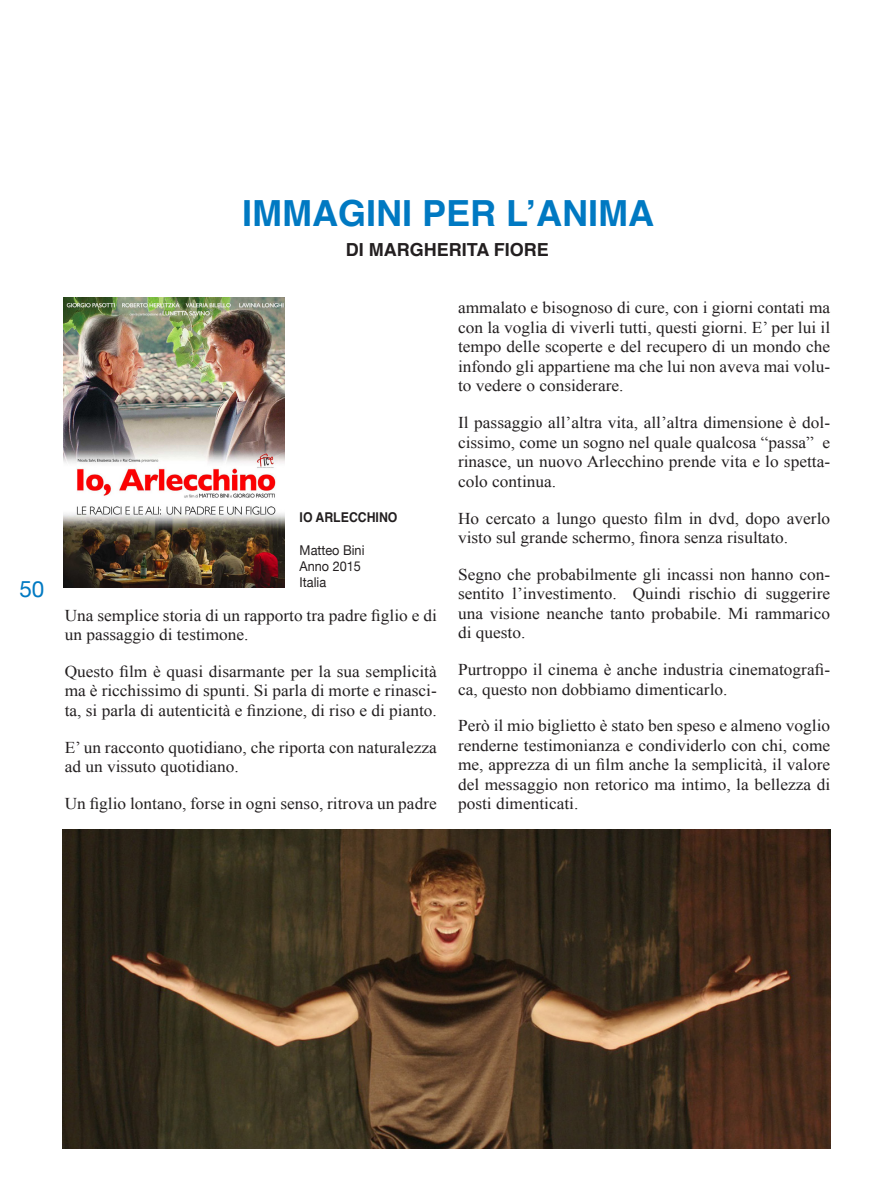
<style>
.page{position:relative;width:893px;height:1191px;background:#fff}
.page>*{position:absolute;margin:0;border:0;box-sizing:border-box;transform-origin:0 0}
.t1{font:700 36px "Helvetica";color:#0079c2}
.t2{font:22.5px "Helvetica Neue";color:#0079c2}
.t3{font:700 18px "Helvetica";color:#231f20}
.t4{font:16.5px/19.5px "Times New Roman";color:#231f20;text-align:justify;scale:1.05 1}
.t5{font:13.5px "Helvetica Neue";color:#231f20;scale:.94 1}
.t6{font:700 13.5px "Helvetica";color:#231f20;scale:.91 1}
</style>
<div class="page">
<img style="left:64px;top:298px;width:221px;height:290px">
<img style="left:63px;top:829px;width:767px;height:319px">
<h2 class="t2" style="left:19px;top:573px;width:27px">50</h2>
<p class="t1" style="left:242px;top:184px;width:414px">IMMAGINI PER L’ANIMA</p>
<p class="t3" style="left:346px;top:235px;width:205px">DI MARGHERITA FIORE</p>
<p class="t6" style="left:300px;top:506px;width:109px">IO ARLECCHINO</p>
<p class="t5" style="left:300px;top:540px;width:71px">Matteo Bini</p>
<p class="t5" style="left:300px;top:556px;width:67px">Anno 2015</p>
<p class="t5" style="left:300px;top:572px;width:30px">Italia</p>
<p class="t4" style="left:65px;top:605px;width:356px">Una semplice storia di un rapporto tra padre figlio e di un passaggio di testimone.</p>
<p class="t4" style="left:65px;top:661px;width:356px">Questo film è quasi disarmante per la sua semplicità ma è ricchissimo di spunti. Si parla di morte e rinasci&shy;ta, si parla di autenticità e finzione, di riso e di pianto.</p>
<p class="t4" style="left:65px;top:737px;width:356px">E’ un racconto quotidiano, che riporta con naturalezza ad un vissuto quotidiano.</p>
<p class="t4" style="left:65px;top:793px;width:356px">Un figlio lontano, forse in ogni senso, ritrova un padre</p>
<p class="t4" style="left:458px;top:298px;width:356px">ammalato e bisognoso di cure, con i giorni contati ma con la voglia di viverli tutti, questi giorni. E’ per lui il tempo delle scoperte e del recupero di un mondo che infondo gli appartiene ma che lui non aveva mai volu&shy;to vedere o considerare.</p>
<p class="t4" style="left:458px;top:413px;width:356px">Il passaggio all’altra vita, all’altra dimensione è dol&shy;cissimo, come un sogno nel quale qualcosa “passa” e rinasce, un nuovo Arlecchino prende vita e lo spetta&shy;colo continua.</p>
<p class="t4" style="left:458px;top:508px;width:356px">Ho cercato a lungo questo film in dvd, dopo averlo visto sul grande schermo, finora senza risultato.</p>
<p class="t4" style="left:458px;top:564px;width:356px">Segno che probabilmente gli incassi non hanno con&shy;sentito l’investimento. Quindi rischio di suggerire una visione neanche tanto probabile. Mi rammarico di questo.</p>
<p class="t4" style="left:458px;top:659px;width:356px">Purtroppo il cinema è anche industria cinematografi&shy;ca, questo non dobbiamo dimenticarlo.</p>
<p class="t4" style="left:458px;top:716px;width:356px">Però il mio biglietto è stato ben speso e almeno voglio renderne testimonianza e condividerlo con chi, come me, apprezza di un film anche la semplicità, il valore del messaggio non retorico ma intimo, la bellezza di posti dimenticati.</p>
</div>
